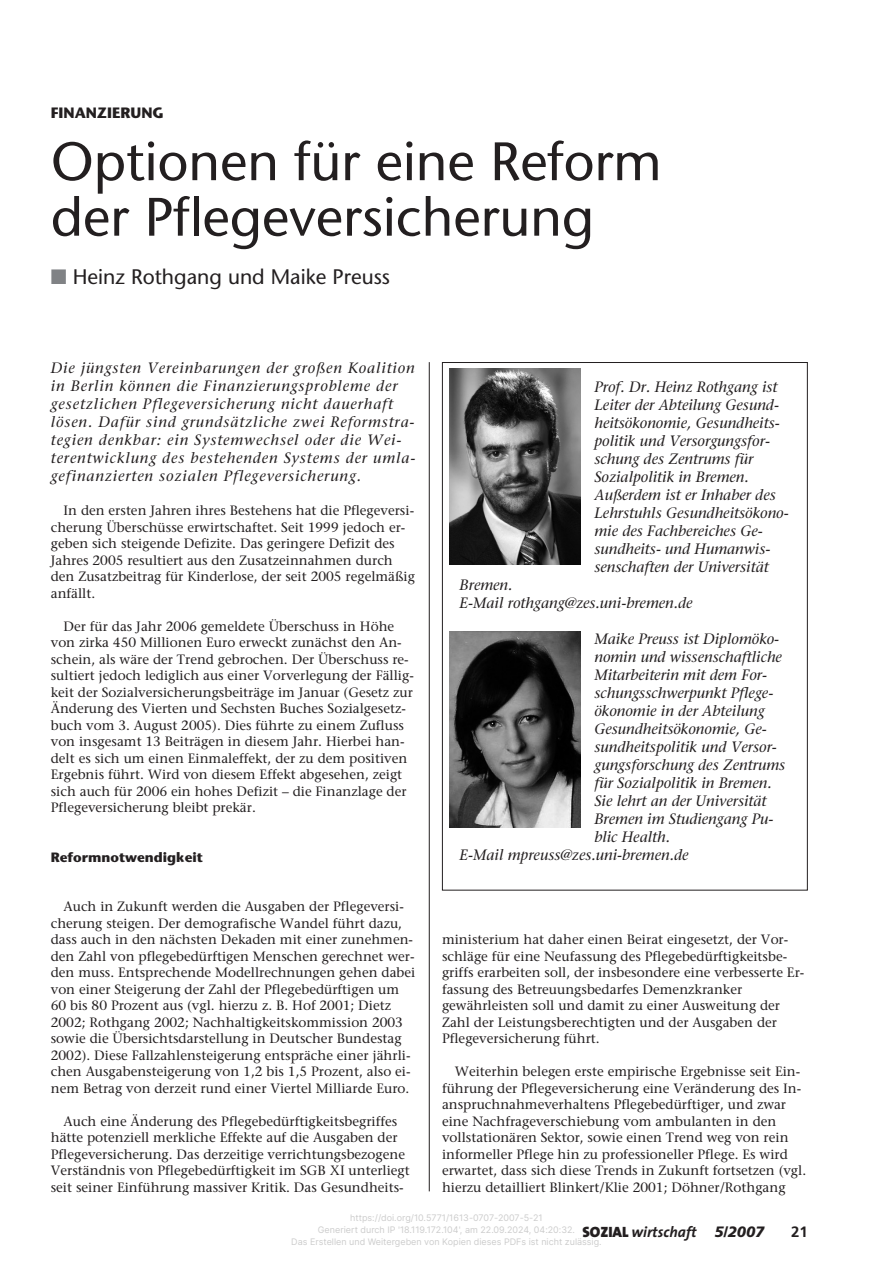
<style>
.page{position:relative;width:893px;height:1263px;background:#fff}
.page>*{position:absolute;margin:0;border:0;box-sizing:border-box;transform-origin:0 0}
.t1{font:54px/55.5px "Stone Sans";color:#231f20}
.t2{font:21px "Stone Sans";color:#231f20}
.t3{font:italic 15px/18px "Stone Serif";color:#231f20}
.t4{font:italic 15px/18px "Stone Serif";letter-spacing:.055em;color:#231f20}
.t5{font:italic 700 15px "The Sans";color:#231f20}
.t6{font:700 15px "Stone Sans";color:#231f20}
.t7{font:700 15px "Frutiger";color:#231f20}
.t8{font:13.5px/16.5px "Stone Serif";color:#231f20}
.t9{font:700 13.5px "Stone Sans";color:#231f20}
.t10{font:9px/12px "Inter";color:#ccc;text-align:center}
.s1{color:#808285}
.s2{font-family:"The Sans Black Caps";font-weight:400;font-style:normal}
.s3{font-family:"Frutiger";font-weight:900}
</style>
<div class="page">
<hr style="left:429px;top:362px;width:1px;height:829px;background:#231f20">
<img style="left:450px;top:369px;width:130px;height:196px">
<img style="left:450px;top:632px;width:130px;height:195px">
<p class="t6" style="left:51px;top:107px;width:114px">FINANZIERUNG</p>
<h1 class="t1" style="left:51px;top:139px;width:612px">Optionen für eine Reform der Pflegeversicherung</h1>
<h2 class="t2" style="left:51px;top:268px;width:341px"><span class="s1">■</span> Heinz Rothgang und Maike Preuss</h2>
<p class="t4" style="left:51px;top:360px;width:366px">Die jüngsten Vereinbarungen der großen Koalition in Berlin können die Finanzierungsprobleme der gesetzlichen Pflegeversicherung nicht dauerhaft lösen. Dafür sind grundsätzliche zwei Reformstra&shy;tegien denkbar: ein Systemwechsel oder die Wei&shy;terentwicklung des bestehenden Systems der umla&shy;gefinanzierten sozialen Pflegeversicherung.</p>
<p class="t8" style="left:51px;top:504px;width:366px;text-indent:13px">In den ersten Jahren ihres Bestehens hat die Pflegeversi&shy;cherung Überschüsse erwirtschaftet. Seit 1999 jedoch er&shy;geben sich steigende Defizite. Das geringere Defizit des Jahres 2005 resultiert aus den Zusatzeinnahmen durch den Zusatzbeitrag für Kinderlose, der seit 2005 regelmäßig anfällt.</p>
<p class="t8" style="left:51px;top:619px;width:365px;text-indent:13px">Der für das Jahr 2006 gemeldete Überschuss in Höhe von zirka 450 Millionen Euro erweckt zunächst den An&shy;schein, als wäre der Trend gebrochen. Der Überschuss re&shy;sultiert jedoch lediglich aus einer Vorverlegung der Fällig&shy;keit der Sozialversicherungsbeiträge im Januar (Gesetz zur Änderung des Vierten und Sechsten Buches Sozialgesetz&shy;buch vom 3. August 2005). Dies führte zu einem Zufluss von insgesamt 13 Beiträgen in diesem Jahr. Hierbei han&shy;delt es sich um einen Einmaleffekt, der zu dem positiven Ergebnis führt. Wird von diesem Effekt abgesehen, zeigt sich auch für 2006 ein hohes Defizit – die Finanzlage der Pflegeversicherung bleibt prekär.</p>
<p class="t9" style="left:51px;top:852px;width:154px">Reformnotwendigkeit</p>
<p class="t8" style="left:51px;top:900px;width:366px;text-indent:13px">Auch in Zukunft werden die Ausgaben der Pflegeversi&shy;cherung steigen. Der demografische Wandel führt dazu, dass auch in den nächsten Dekaden mit einer zunehmen&shy;den Zahl von pflegebedürftigen Menschen gerechnet wer&shy;den muss. Entsprechende Modellrechnungen gehen dabei von einer Steigerung der Zahl der Pflegebedürftigen um 60 bis 80 Prozent aus (vgl. hierzu z. B. Hof 2001; Dietz 2002; Rothgang 2002; Nachhaltigkeitskommission 2003 sowie die Übersichtsdarstellung in Deutscher Bundestag 2002). Diese Fallzahlensteigerung entspräche einer jährli&shy;chen Ausgabensteigerung von 1,2 bis 1,5 Prozent, also ei&shy;nem Betrag von derzeit rund einer Viertel Milliarde Euro.</p>
<p class="t8" style="left:51px;top:1114px;width:361px;text-indent:13px">Auch eine Änderung des Pflegebedürftigkeitsbegriffes hätte potenziell merkliche Effekte auf die Ausgaben der Pflegeversicherung. Das derzeitige verrichtungsbezogene Verständnis von Pflegebedürftigkeit im SGB XI unterliegt seit seiner Einführung massiver Kritik. Das Gesundheits-</p>
<p class="t3" style="left:594px;top:380px;width:196px">Prof. Dr. Heinz Rothgang ist<br>Leiter der Abteilung Gesund&shy;heitsökonomie, Gesundheits&shy;politik und Versorgungsfor&shy;schung des Zentrums für<br>Sozialpolitik in Bremen.<br>Außerdem ist er Inhaber des<br>Lehrstuhls Gesundheitsökono&shy;mie des Fachbereiches Ge&shy;sundheits- und Humanwis&shy;senschaften der Universität</p>
<p class="t3" style="left:460px;top:578px;width:234px">Bremen.<br>E-Mail rothgang@zes.uni-bremen.de</p>
<p class="t3" style="left:594px;top:632px;width:186px">Maike Preuss ist Diplomöko-</p>
<p class="t3" style="left:594px;top:650px;width:189px">nomin und wissenschaftliche</p>
<p class="t3" style="left:594px;top:668px;width:174px">Mitarbeiterin mit dem For-</p>
<p class="t3" style="left:594px;top:686px;width:180px">schungsschwerpunkt Pflege-</p>
<p class="t3" style="left:594px;top:704px;width:172px">ökonomie in der Abteilung</p>
<p class="t3" style="left:594px;top:722px;width:174px">Gesundheitsökonomie, Ge-</p>
<p class="t3" style="left:594px;top:740px;width:184px">sundheitspolitik und Versor-</p>
<p class="t3" style="left:594px;top:758px;width:192px">gungsforschung des Zentrums</p>
<p class="t3" style="left:594px;top:776px;width:179px">für Sozialpolitik in Bremen.</p>
<p class="t3" style="left:594px;top:794px;width:174px">Sie lehrt an der Universität</p>
<p class="t3" style="left:594px;top:812px;width:181px">Bremen im Studiengang Pu-</p>
<p class="t3" style="left:594px;top:830px;width:77px">blic Health.</p>
<p class="t3" style="left:460px;top:848px;width:230px">E-Mail mpreuss@zes.uni-bremen.de</p>
<p class="t8" style="left:442px;top:933px;width:364px">ministerium hat daher einen Beirat eingesetzt, der Vor&shy;schläge für eine Neufassung des Pflegebedürftigkeitsbe&shy;griffs erarbeiten soll, der insbesondere eine verbesserte Er&shy;fassung des Betreuungsbedarfes Demenzkranker gewährleisten soll und damit zu einer Ausweitung der Zahl der Leistungsberechtigten und der Ausgaben der Pflegeversicherung führt.</p>
<p class="t8" style="left:442px;top:1065px;width:366px;text-indent:13px">Weiterhin belegen erste empirische Ergebnisse seit Ein&shy;führung der Pflegeversicherung eine Veränderung des In&shy;anspruchnahmeverhaltens Pflegebedürftiger, und zwar eine Nachfrageverschiebung vom ambulanten in den vollstationären Sektor, sowie einen Trend weg von rein informeller Pflege hin zu professioneller Pflege. Es wird erwartet, dass sich diese Trends in Zukunft fortsetzen (vgl. hierzu detailliert Blinkert/Klie 2001; Döhner/Rothgang</p>
<p class="t10" style="left:291px;top:1212px;width:312px">https://doi.org/10.5771/1613-0707-2007-5-21<br>Generiert durch IP '18.119.172.104', am 22.09.2024, 04:20:32.<br>Das Erstellen und Weitergeben von Kopien dieses PDFs ist nicht zulässig.</p>
<p class="t5" style="left:582px;top:1225px;width:184px"><span class="s2">SOZIAL</span> wirtschaft <span class="s3">5/2007</span></p>
<p class="t7" style="left:791px;top:1225px;width:18px">21</p>
</div>
